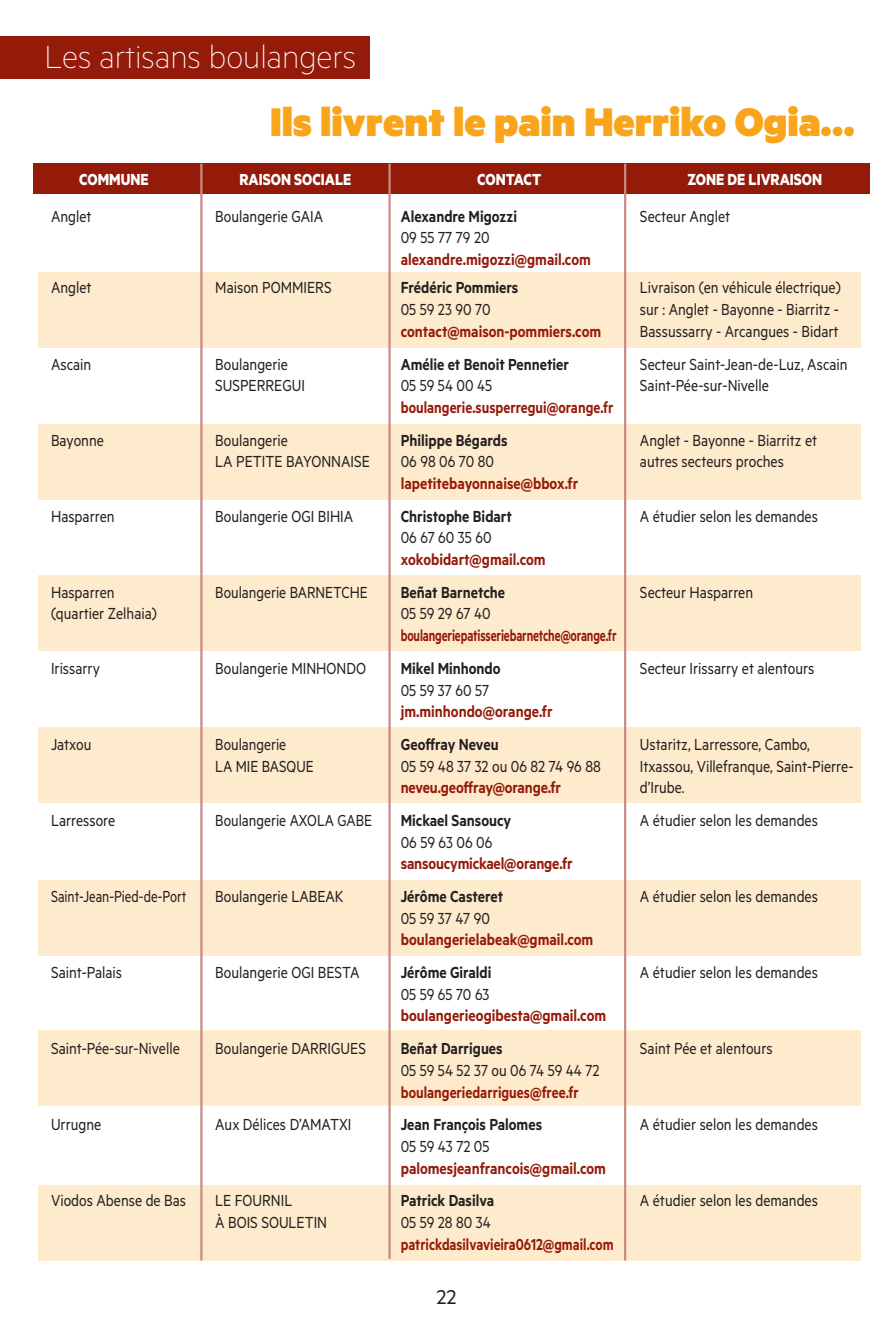
<style>
.page{position:relative;width:893px;height:1340px;background:#fff}
.page>*{position:absolute;margin:0;border:0;box-sizing:border-box;transform-origin:0 0}
.t1{font:900 45px "Metric";color:#f9a51b}
.t2{font:100 36px "Metric";color:#fff}
.t3{font:22.5px "Metric";color:#231f20}
.t4{font:18px/21.6px "Metric";color:#231f20;scale:.88 1}
.t5{font:600 18px "Metric";color:#941a0a;scale:.88 1}
.t6{font:600 18px "Metric";color:#231f20;scale:.88 1}
.t7{font:18px "Metric";color:#231f20;scale:.86 1}
.t8{font:600 18px "Metric";color:#941a0a;scale:.84 1}
.t9{font:700 18px "Metric";color:#fff;scale:.88 1}
.t10{font:600 18px "Metric";color:#941a0a;scale:.72 1}
.t11{font:600 18px "Metric";color:#941a0a;scale:.82 1}
.t12{font:18px "Metric";color:#231f20;scale:.81 1}
</style>
<div class="page">
<div style="left:38px;top:272px;width:823px;height:76px;background:#feeacc"></div>
<div style="left:38px;top:424px;width:823px;height:75px;background:#feeacc"></div>
<div style="left:38px;top:575px;width:823px;height:76px;background:#feeacc"></div>
<div style="left:38px;top:727px;width:823px;height:76px;background:#feeacc"></div>
<div style="left:38px;top:879px;width:823px;height:76px;background:#feeacc"></div>
<div style="left:38px;top:1030px;width:823px;height:75px;background:#feeacc"></div>
<div style="left:38px;top:1184px;width:823px;height:76px;background:#feeacc"></div>
<div style="left:33px;top:164px;width:837px;height:30px;background:#941a0a"></div>
<hr style="left:200px;top:164px;width:3px;height:1096px;background:#c98c85">
<hr style="left:388px;top:164px;width:3px;height:1094px;background:#c98c85">
<hr style="left:624px;top:164px;width:2px;height:1096px;background:#c98c85">
<div style="left:0;top:36px;width:370px;height:43px;background:#941a0a"></div>
<p class="t2" style="left:45px;top:36px;width:313px">Les artisans boulangers</p>
<p class="t1" style="left:270px;top:93px;width:586px">Ils livrent le pain Herriko Ogia…</p>
<p class="t9" style="left:79px;top:168px;width:80px">COMMUNE</p>
<p class="t4" style="left:51px;top:205px;width:48px">Anglet</p>
<p class="t4" style="left:51px;top:276px;width:48px">Anglet</p>
<p class="t4" style="left:51px;top:352px;width:47px">Ascain</p>
<p class="t4" style="left:51px;top:428px;width:62px">Bayonne</p>
<p class="t4" style="left:51px;top:504px;width:74px">Hasparren</p>
<p class="t4" style="left:51px;top:580px;width:74px">Hasparren</p>
<p class="t4" style="left:51px;top:602px;width:122px">(quartier Zelhaia)</p>
<p class="t4" style="left:51px;top:657px;width:57px">Irissarry</p>
<p class="t4" style="left:51px;top:733px;width:48px">Jatxou</p>
<p class="t4" style="left:51px;top:809px;width:75px">Larressore</p>
<p class="t12" style="left:51px;top:886px;width:169px">Saint-Jean-Pied-de-Port</p>
<p class="t4" style="left:51px;top:961px;width:82px">Saint-Palais</p>
<p class="t4" style="left:51px;top:1037px;width:148px">Saint-Pée-sur-Nivelle</p>
<p class="t4" style="left:51px;top:1113px;width:59px">Urrugne</p>
<p class="t4" style="left:51px;top:1189px;width:155px">Viodos Abense de Bas</p>
<p class="t9" style="left:239px;top:168px;width:129px">RAISON SOCIALE</p>
<p class="t4" style="left:215px;top:205px;width:124px">Boulangerie GAIA</p>
<p class="t4" style="left:215px;top:276px;width:134px">Maison POMMIERS</p>
<p class="t4" style="left:215px;top:352px;width:84px">Boulangerie</p>
<p class="t4" style="left:215px;top:374px;width:103px">SUSPERREGUI</p>
<p class="t4" style="left:215px;top:428px;width:177px">Boulangerie<br>LA PETITE BAYONNAISE</p>
<p class="t4" style="left:215px;top:504px;width:158px">Boulangerie OGI BIHIA</p>
<p class="t7" style="left:215px;top:581px;width:179px">Boulangerie BARNETCHE</p>
<p class="t4" style="left:215px;top:657px;width:173px">Boulangerie MINHONDO</p>
<p class="t7" style="left:215px;top:734px;width:84px">Boulangerie</p>
<p class="t7" style="left:215px;top:755px;width:116px">LA MIE BASQUE</p>
<p class="t7" style="left:215px;top:810px;width:184px">Boulangerie AXOLA GABE</p>
<p class="t4" style="left:215px;top:885px;width:147px">Boulangerie LABEAK</p>
<p class="t4" style="left:215px;top:961px;width:166px">Boulangerie OGI BESTA</p>
<p class="t4" style="left:215px;top:1037px;width:173px">Boulangerie DARRIGUES</p>
<p class="t4" style="left:215px;top:1113px;width:156px">Aux Délices D’AMATXI</p>
<p class="t4" style="left:215px;top:1189px;width:129px">LE FOURNIL<br>À BOIS SOULETIN</p>
<p class="t9" style="left:477px;top:168px;width:74px">CONTACT</p>
<p class="t6" style="left:401px;top:205px;width:134px">Alexandre Migozzi</p>
<p class="t4" style="left:401px;top:226px;width:102px">09 55 77 79 20</p>
<p class="t5" style="left:401px;top:249px;width:217px">alexandre.migozzi@gmail.com</p>
<p class="t6" style="left:401px;top:277px;width:135px">Frédéric Pommiers</p>
<p class="t4" style="left:401px;top:298px;width:103px">05 59 23 90 70</p>
<p class="t5" style="left:401px;top:320px;width:229px">contact@maison-pommiers.com</p>
<p class="t6" style="left:401px;top:353px;width:193px">Amélie et Benoit Pennetier</p>
<p class="t4" style="left:401px;top:374px;width:105px">05 59 54 00 45</p>
<p class="t8" style="left:401px;top:396px;width:255px">boulangerie.susperregui@orange.fr</p>
<p class="t6" style="left:401px;top:429px;width:123px">Philippe Bégards</p>
<p class="t4" style="left:401px;top:450px;width:107px">06 98 06 70 80</p>
<p class="t5" style="left:401px;top:472px;width:203px">lapetitebayonnaise@bbox.fr</p>
<p class="t6" style="left:401px;top:505px;width:128px">Christophe Bidart</p>
<p class="t4" style="left:401px;top:526px;width:105px">06 67 60 35 60</p>
<p class="t5" style="left:401px;top:548px;width:166px">xokobidart@gmail.com</p>
<p class="t6" style="left:401px;top:581px;width:120px">Beñat Barnetche</p>
<p class="t4" style="left:401px;top:602px;width:104px">05 59 29 67 40</p>
<p class="t10" style="left:401px;top:624px;width:301px">boulangeriepatisseriebarnetche@orange.fr</p>
<p class="t6" style="left:401px;top:657px;width:115px">Mikel Minhondo</p>
<p class="t4" style="left:401px;top:678px;width:102px">05 59 37 60 57</p>
<p class="t5" style="left:401px;top:700px;width:174px">jm.minhondo@orange.fr</p>
<p class="t6" style="left:401px;top:733px;width:113px">Geoffray Neveu</p>
<p class="t4" style="left:401px;top:754px;width:229px">05 59 48 37 32 ou 06 82 74 96 88</p>
<p class="t5" style="left:401px;top:777px;width:184px">neveu.geoffray@orange.fr</p>
<p class="t6" style="left:401px;top:809px;width:127px">Mickael Sansoucy</p>
<p class="t4" style="left:401px;top:830px;width:106px">06 59 63 06 06</p>
<p class="t5" style="left:401px;top:853px;width:197px">sansoucymickael@orange.fr</p>
<p class="t6" style="left:401px;top:885px;width:118px">Jérôme Casteret</p>
<p class="t4" style="left:401px;top:906px;width:103px">05 59 37 47 90</p>
<p class="t5" style="left:401px;top:929px;width:220px">boulangerielabeak@gmail.com</p>
<p class="t6" style="left:401px;top:961px;width:105px">Jérôme Giraldi</p>
<p class="t4" style="left:401px;top:982px;width:102px">05 59 65 70 63</p>
<p class="t5" style="left:401px;top:1005px;width:235px">boulangerieogibesta@gmail.com</p>
<p class="t6" style="left:401px;top:1038px;width:117px">Beñat Darrigues</p>
<p class="t4" style="left:401px;top:1058px;width:227px">05 59 54 52 37 ou 06 74 59 44 72</p>
<p class="t8" style="left:401px;top:1081px;width:213px">boulangeriedarrigues@free.fr</p>
<p class="t6" style="left:401px;top:1114px;width:162px">Jean François Palomes</p>
<p class="t4" style="left:401px;top:1134px;width:102px">05 59 43 72 05</p>
<p class="t5" style="left:401px;top:1157px;width:235px">palomesjeanfrancois@gmail.com</p>
<p class="t6" style="left:401px;top:1190px;width:108px">Patrick Dasilva</p>
<p class="t4" style="left:401px;top:1210px;width:104px">05 59 28 80 34</p>
<p class="t11" style="left:401px;top:1233px;width:261px">patrickdasilvavieira0612@gmail.com</p>
<p class="t9" style="left:687px;top:168px;width:155px">ZONE DE LIVRAISON</p>
<p class="t4" style="left:640px;top:205px;width:104px">Secteur Anglet</p>
<p class="t4" style="left:640px;top:276px;width:230px">Livraison (en véhicule électrique)</p>
<p class="t4" style="left:640px;top:298px;width:228px">sur : Anglet - Bayonne - Biarritz -<br>Bassussarry - Arcangues - Bidart</p>
<p class="t4" style="left:640px;top:352px;width:237px">Secteur Saint-Jean-de-Luz, Ascain</p>
<p class="t4" style="left:640px;top:374px;width:148px">Saint-Pée-sur-Nivelle</p>
<p class="t4" style="left:640px;top:428px;width:203px">Anglet - Bayonne - Biarritz et autres secteurs proches</p>
<p class="t4" style="left:640px;top:504px;width:204px">A étudier selon les demandes</p>
<p class="t4" style="left:640px;top:580px;width:130px">Secteur Hasparren</p>
<p class="t4" style="left:640px;top:657px;width:200px">Secteur Irissarry et alentours</p>
<p class="t4" style="left:640px;top:733px;width:244px">Ustaritz, Larressore, Cambo,<br>Itxassou, Villefranque, Saint-Pierre&shy;d’Irube.</p>
<p class="t4" style="left:640px;top:809px;width:204px">A étudier selon les demandes</p>
<p class="t4" style="left:640px;top:885px;width:204px">A étudier selon les demandes</p>
<p class="t4" style="left:640px;top:961px;width:204px">A étudier selon les demandes</p>
<p class="t4" style="left:640px;top:1037px;width:152px">Saint Pée et alentours</p>
<p class="t4" style="left:640px;top:1113px;width:204px">A étudier selon les demandes</p>
<p class="t4" style="left:640px;top:1189px;width:204px">A étudier selon les demandes</p>
<p class="t3" style="left:436px;top:1283px;width:22px">22</p>
</div>
